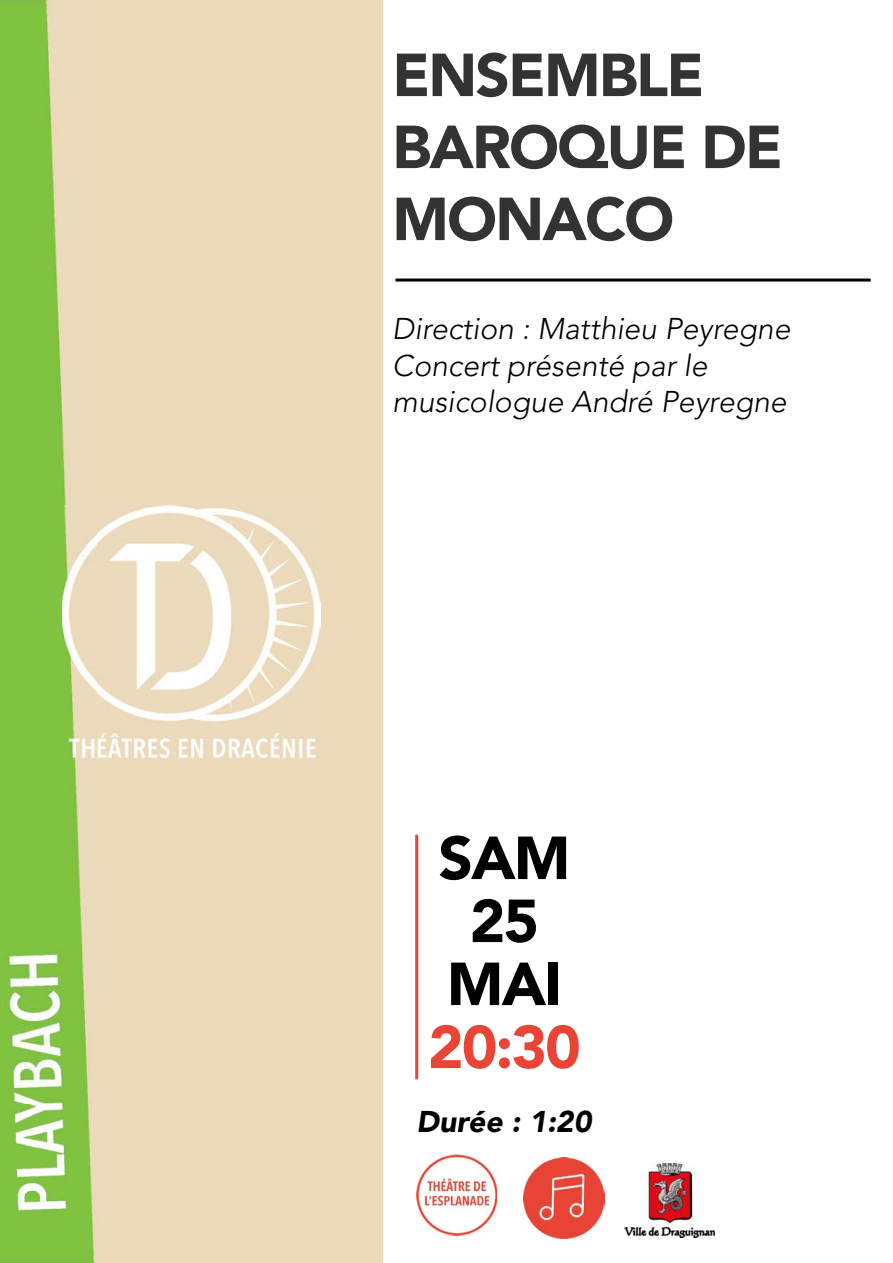
<style>
.page{position:relative;width:893px;height:1263px;background:#fff}
.page>*{position:absolute;margin:0;border:0;box-sizing:border-box;transform-origin:0 0}
.t1{font:900 60px/72px "Avenir LT Pro";letter-spacing:-.03em;color:#333}
.t2{font:900 60px/63px "Avenir LT Pro";letter-spacing:-.03em;color:#000;text-align:center}
.t3{font:900 60px "Avenir LT Pro";color:#e94436}
.t4{font:italic 300 30px/36px "Avenir LT Pro";color:#000}
.t5{font:italic 900 30px "Avenir LT Pro";color:#000}
</style>
<div class="page">
<hr style="left:395px;top:279px;width:476px;height:3px;background:#000">
<div style="left:0;top:0;width:383px;height:1263px;background:#ecdabb"></div>
<img style="left:417px;top:1155px;width:80px;height:80px">
<img style="left:524px;top:1158px;width:81px;height:80px">
<hr style="left:415px;top:835px;width:3px;height:244px;background:#e94436">
<img style="left:0;top:0;width:95px;height:1263px">
<img style="left:62px;top:506px;width:258px;height:251px">
<img style="left:625px;top:1163px;width:90px;height:74px">
<h1 class="t1" style="left:392px;top:39px;width:392px">ENSEMBLE<br>BAROQUE DE<br>MONACO</h1>
<p class="t4" style="left:392px;top:312px;width:400px">Direction : Matthieu Peyregne<br>Concert présenté par le musicologue André Peyregne</p>
<h1 class="t2" style="left:438px;top:827px;width:133px">SAM<br>25<br>MAI</h1>
<h1 class="t3" style="left:428px;top:1011px;width:154px">20:30</h1>
<p class="t5" style="left:417px;top:1104px;width:176px">Durée : 1:20</p>
</div>
